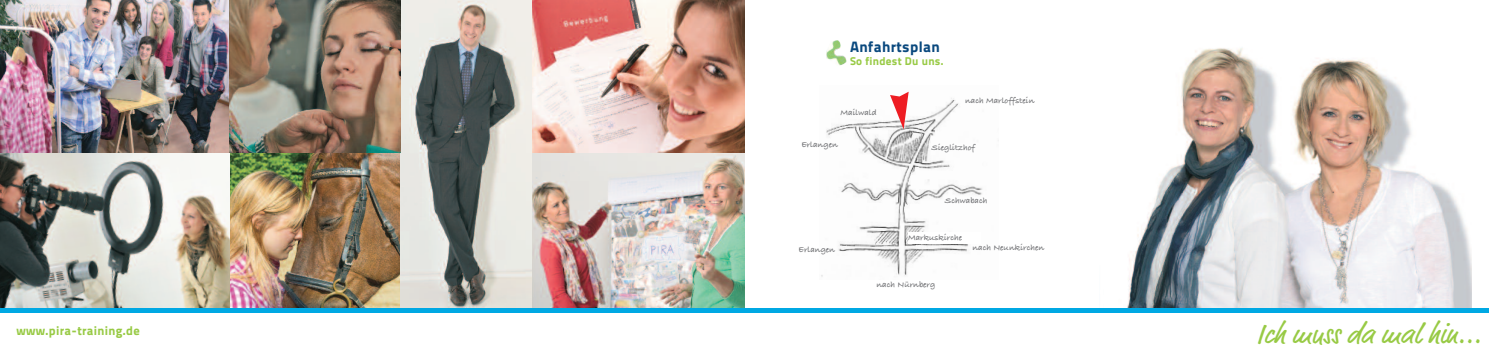
<style>
.page{position:relative;width:1489px;height:355px;background:#fff}
.page>*{position:absolute;margin:0;border:0;box-sizing:border-box;transform-origin:0 0}
.t1{font:28.38px "Market";color:#98ca45}
.t2{font:800 15px "Titillium Text 22 L";letter-spacing:.025em;color:#0a497e}
.t3{font:800 12.5px "Titillium Text 22 L";letter-spacing:.025em;color:#98ca45}
.t4{font:800 11.25px "Titillium Text 22 L";letter-spacing:.025em;color:#98ca45}
.t5{font:8.75px "Bradley Hand ITCTT Bold";color:#6c6d70}
</style>
<div class="page">
<img style="left:0;top:0;width:531px;height:308px">
<img style="left:531px;top:0;width:213px;height:308px">
<img style="left:1127px;top:48px;width:343px;height:260px">
<div style="left:744px;top:308px;width:744px;height:5px;background:#00a8e3"></div>
<img style="left:821px;top:91px;width:162px;height:186px">
<img style="left:826px;top:40px;width:20px;height:26px">
<div style="left:0;top:308px;width:744px;height:5px;background:#00a8e3"></div>
<div style="left:908px;top:232px;width:72px;height:11px;background:#fff"></div>
<svg style="left:890px;top:92px;width:18px;height:37px"></svg>
<h3 class="t3" style="left:16px;top:325px;width:125px">www.pira-training.de</h3>
<h2 class="t2" style="left:850px;top:42px;width:91px">Anfahrtsplan</h2>
<p class="t4" style="left:850px;top:57px;width:95px">So findest Du uns.</p>
<p class="t5" style="left:840px;top:108px;width:38px">Mailwald</p>
<p class="t5" style="left:965px;top:96px;width:71px">nach Marloffstein</p>
<p class="t5" style="left:801px;top:139px;width:38px">Erlangen</p>
<p class="t5" style="left:798px;top:244px;width:38px">Erlangen</p>
<p class="t5" style="left:931px;top:142px;width:45px">Sieglitzhof</p>
<p class="t5" style="left:944px;top:195px;width:44px">Schwabach</p>
<p class="t5" style="left:908px;top:232px;width:55px">Markuskirche</p>
<p class="t5" style="left:972px;top:242px;width:73px">nach Neunkirchen</p>
<p class="t5" style="left:876px;top:279px;width:60px">nach Nürnberg</p>
<h1 class="t1" style="left:1256px;top:323px;width:226px">Ich muss da mal hin...</h1>
</div>
